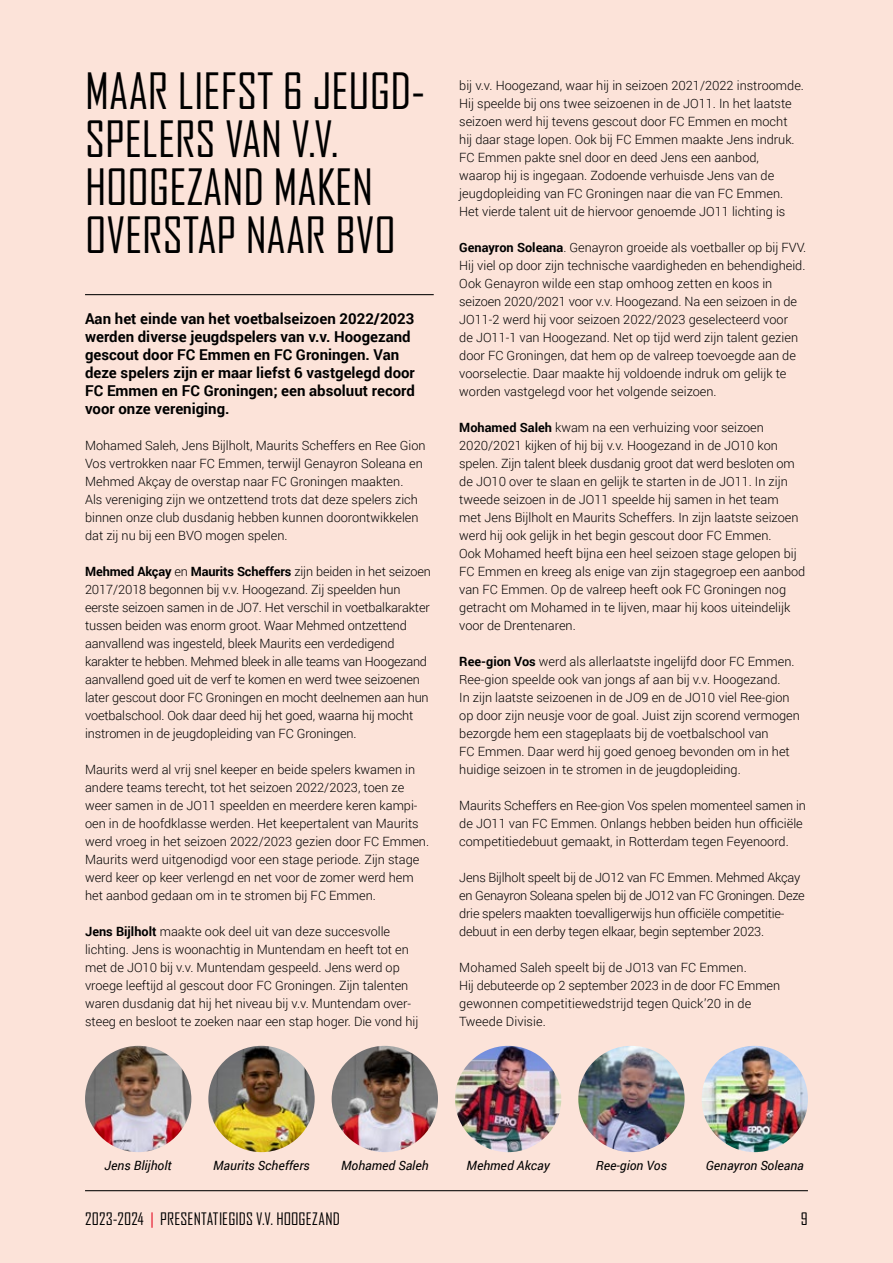
<style>
.page{position:relative;width:893px;height:1263px;background:#fce3d9}
.page>*{position:absolute;margin:0;border:0;box-sizing:border-box;transform-origin:0 0}
.t1{font:48px/48px "Agency FB";color:#000}
.t2{font:16.5px "Agency FB";letter-spacing:.01em;color:#000}
.t3{font:700 15px/18px "Roboto";color:#000}
.t4{font:300 12.75px/18px "Roboto";color:#000}
.t5{font:italic 12.75px "Roboto";color:#000}
.s1{font-weight:700}
.s2{color:#e3051e}
</style>
<div class="page">
<hr style="left:85px;top:294px;width:349px;height:1px;background:#000">
<hr style="left:85px;top:1190px;width:723px;height:1px;background:#000">
<img style="left:455px;top:1046px;width:106px;height:106px;border-radius:53px">
<img style="left:85px;top:1046px;width:106px;height:106px;border-radius:53px">
<img style="left:208px;top:1046px;width:107px;height:106px;border-radius:53px">
<img style="left:332px;top:1046px;width:106px;height:106px;border-radius:53px">
<img style="left:702px;top:1046px;width:106px;height:106px;border-radius:53px">
<img style="left:578px;top:1046px;width:107px;height:106px;border-radius:53px">
<h1 class="t1" style="left:85px;top:67px;width:342px">MAAR LIEFST 6 JEUGD-<br>SPELERS VAN V.V.<br>HOOGEZAND MAKEN<br>OVERSTAP NAAR BVO</h1>
<p class="t3" style="left:85px;top:309px;width:331px">Aan het einde van het voetbalseizoen 2022/2023 werden diverse jeugdspelers van v.v. Hoogezand gescout door FC Emmen en FC Groningen. Van deze spelers zijn er maar liefst 6 vastgelegd door FC Emmen en FC Groningen; een absoluut record voor onze vereniging.</p>
<p class="t4" style="left:85px;top:436px;width:342px">Mohamed Saleh, Jens Bijlholt, Maurits Scheffers en Ree Gion Vos vertrokken naar FC Emmen, terwijl Genayron Soleana en Mehmed Akçay de overstap naar FC Groningen maakten.<br>Als vereniging zijn we ontzettend trots dat deze spelers zich binnen onze club dusdanig hebben kunnen doorontwikkelen dat zij nu bij een BVO mogen spelen.</p>
<p class="t4" style="left:85px;top:562px;width:347px"><span class="s1">Mehmed Akçay</span> en <span class="s1">Maurits Scheffers</span> zijn beiden in het seizoen 2017/2018 begonnen bij v.v. Hoogezand. Zij speelden hun eerste seizoen samen in de JO7. Het verschil in voetbalkarakter tussen beiden was enorm groot. Waar Mehmed ontzettend aanvallend was ingesteld, bleek Maurits een verdedigend karakter te hebben. Mehmed bleek in alle teams van Hoogezand aanvallend goed uit de verf te komen en werd twee seizoenen later gescout door FC Groningen en mocht deelnemen aan hun voetbalschool. Ook daar deed hij het goed, waarna hij mocht instromen in de jeugdopleiding van FC Groningen.</p>
<p class="t4" style="left:85px;top:760px;width:346px">Maurits werd al vrij snel keeper en beide spelers kwamen in andere teams terecht, tot het seizoen 2022/2023, toen ze weer samen in de JO11 speelden en meerdere keren kampi&shy;oen in de hoofdklasse werden. Het keepertalent van Maurits werd vroeg in het seizoen 2022/2023 gezien door FC Emmen.<br>Maurits werd uitgenodigd voor een stage periode. Zijn stage werd keer op keer verlengd en net voor de zomer werd hem het aanbod gedaan om in te stromen bij FC Emmen.</p>
<p class="t4" style="left:85px;top:922px;width:335px"><span class="s1">Jens Bijlholt</span> maakte ook deel uit van deze succesvolle lichting. Jens is woonachtig in Muntendam en heeft tot en met de JO10 bij v.v. Muntendam gespeeld. Jens werd op vroege leeftijd al gescout door FC Groningen. Zijn talenten waren dusdanig dat hij het niveau bij v.v. Muntendam over&shy;steeg en besloot te zoeken naar een stap hoger. Die vond hij</p>
<p class="t4" style="left:459px;top:76px;width:346px">bij v.v. Hoogezand, waar hij in seizoen 2021/2022 instroomde.<br>Hij speelde bij ons twee seizoenen in de JO11. In het laatste seizoen werd hij tevens gescout door FC Emmen en mocht<br>hij daar stage lopen. Ook bij FC Emmen maakte Jens indruk.<br>FC Emmen pakte snel door en deed Jens een aanbod,<br>waarop hij is ingegaan. Zodoende verhuisde Jens van de jeugdopleiding van FC Groningen naar die van FC Emmen.<br>Het vierde talent uit de hiervoor genoemde JO11 lichting is</p>
<p class="t4" style="left:459px;top:238px;width:349px"><span class="s1">Genayron Soleana</span>. Genayron groeide als voetballer op bij FVV.<br>Hij viel op door zijn technische vaardigheden en behendigheid.<br>Ook Genayron wilde een stap omhoog zetten en koos in seizoen 2020/2021 voor v.v. Hoogezand. Na een seizoen in de JO11-2 werd hij voor seizoen 2022/2023 geselecteerd voor<br>de JO11-1 van Hoogezand. Net op tijd werd zijn talent gezien door FC Groningen, dat hem op de valreep toevoegde aan de voorselectie. Daar maakte hij voldoende indruk om gelijk te worden vastgelegd voor het volgende seizoen.</p>
<p class="t4" style="left:459px;top:418px;width:348px"><span class="s1">Mohamed Saleh</span> kwam na een verhuizing voor seizoen 2020/2021 kijken of hij bij v.v. Hoogezand in de JO10 kon spelen. Zijn talent bleek dusdanig groot dat werd besloten om de JO10 over te slaan en gelijk te starten in de JO11. In zijn tweede seizoen in de JO11 speelde hij samen in het team<br>met Jens Bijlholt en Maurits Scheffers. In zijn laatste seizoen werd hij ook gelijk in het begin gescout door FC Emmen.<br>Ook Mohamed heeft bijna een heel seizoen stage gelopen bij FC Emmen en kreeg als enige van zijn stagegroep een aanbod van FC Emmen. Op de valreep heeft ook FC Groningen nog getracht om Mohamed in te lijven, maar hij koos uiteindelijk voor de Drentenaren.</p>
<p class="t4" style="left:459px;top:652px;width:342px"><span class="s1">Ree-gion Vos</span> werd als allerlaatste ingelijfd door FC Emmen.<br>Ree-gion speelde ook van jongs af aan bij v.v. Hoogezand.<br>In zijn laatste seizoenen in de JO9 en de JO10 viel Ree-gion op door zijn neusje voor de goal. Juist zijn scorend vermogen bezorgde hem een stageplaats bij de voetbalschool van<br>FC Emmen. Daar werd hij goed genoeg bevonden om in het huidige seizoen in te stromen in de jeugdopleiding.</p>
<p class="t4" style="left:459px;top:796px;width:348px">Maurits Scheffers en Ree-gion Vos spelen momenteel samen in de JO11 van FC Emmen. Onlangs hebben beiden hun officiële competitiedebuut gemaakt, in Rotterdam tegen Feyenoord.</p>
<p class="t4" style="left:459px;top:868px;width:347px">Jens Bijlholt speelt bij de JO12 van FC Emmen. Mehmed Akçay en Genayron Soleana spelen bij de JO12 van FC Groningen. Deze drie spelers maakten toevalligerwijs hun officiële competitie&shy;debuut in een derby tegen elkaar, begin september 2023.</p>
<p class="t4" style="left:459px;top:958px;width:322px">Mohamed Saleh speelt bij de JO13 van FC Emmen.<br>Hij debuteerde op 2 september 2023 in de door FC Emmen gewonnen competitiewedstrijd tegen Quick’20 in de Tweede Divisie.</p>
<p class="t5" style="left:105px;top:1157px;width:69px">Jens Blijholt</p>
<p class="t5" style="left:213px;top:1157px;width:98px">Maurits Scheffers</p>
<p class="t5" style="left:341px;top:1157px;width:89px">Mohamed Saleh</p>
<p class="t5" style="left:467px;top:1157px;width:85px">Mehmed Akcay</p>
<p class="t5" style="left:596px;top:1157px;width:73px">Ree-gion Vos</p>
<p class="t5" style="left:706px;top:1157px;width:100px">Genayron Soleana</p>
<p class="t2" style="left:85px;top:1209px;width:256px">2023-2024 <span class="s2">|</span> PRESENTATIEGIDS V.V. HOOGEZAND</p>
<p class="t2" style="left:801px;top:1209px;width:8px">9</p>
</div>
